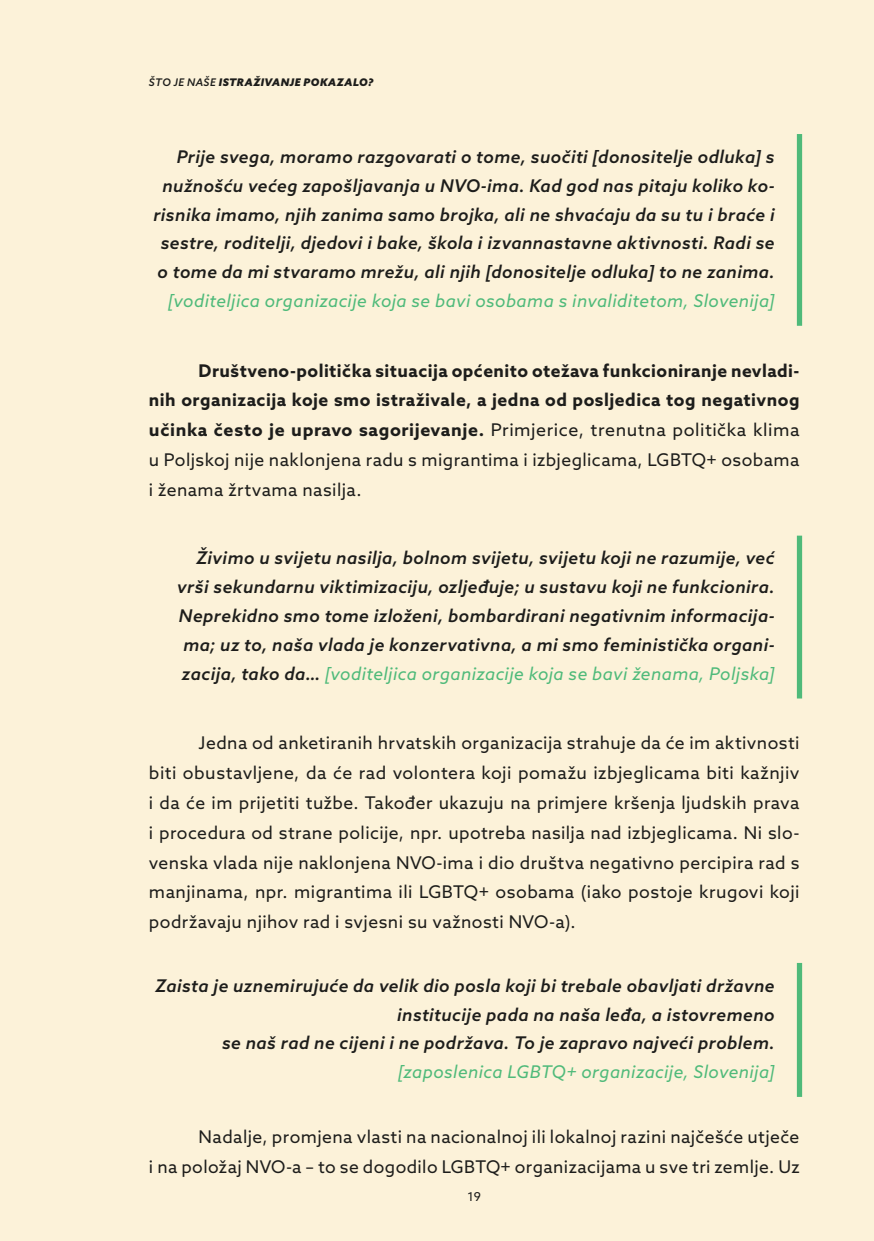
<style>
.page{position:relative;width:874px;height:1241px;background:#fff}
.page>*{position:absolute;margin:0;border:0;box-sizing:border-box;transform-origin:0 0}
.quote{font:italic 500 17.5px/28.9px "Azo Sans";letter-spacing:.025em;color:#1d1d1b;text-align:right}
.t1{font:17.5px/29.8px "Azo Sans";letter-spacing:.025em;color:#1d1d1b;text-align:justify}
.t2{font:700 17.5px/29.8px "Azo Sans";letter-spacing:.03em;color:#1d1d1b;text-align:justify}
.t3{font:12.25px "Azo Sans";color:#1d1d1b}
.navigation_top{font:italic 900 10.5px "Azo Sans";letter-spacing:.05em;color:#1d1d1b}
.s1{font-weight:500}
.s2{font-weight:400;color:#4fba7a}
.s3{font-weight:400}
</style>
<div class="page">
<div style="left:0;top:0;width:873px;height:1240px;background:#fcf2d9"></div>
<div style="left:796px;top:134px;width:5px;height:192px;background:#4fba7a"></div>
<div style="left:796px;top:535px;width:5px;height:163px;background:#4fba7a"></div>
<div style="left:796px;top:962px;width:5px;height:134px;background:#4fba7a"></div>
<p class="navigation_top" style="left:149px;top:75px;width:226px"><span class="s1">ŠTO JE NAŠE</span> ISTRAŽIVANJE POKAZALO?</p>
<p class="quote" style="left:153px;top:142px;width:622px">Prije svega, moramo razgovarati o tome, suočiti [donositelje odluka] s nužnošću većeg zapošljavanja u NVO-ima. Kad god nas pitaju koliko ko&shy;risnika imamo, njih zanima samo brojka, ali ne shvaćaju da su tu i braće i sestre, roditelji, djedovi i bake, škola i izvannastavne aktivnosti. Radi se o tome da mi stvaramo mrežu, ali njih [donositelje odluka] to ne zanima. <span class="s2">[voditeljica organizacije koja se bavi osobama s invaliditetom, Slovenija]</span></p>
<p class="t2" style="left:149px;top:355px;width:651px;text-indent:50px">Društveno-politička situacija općenito otežava funkcioniranje nevladi&shy;nih organizacija koje smo istraživale, a jedna od posljedica tog negativnog učinka često je upravo sagorijevanje. <span class="s3">Primjerice, trenutna politička klima u Poljskoj nije naklonjena radu s migrantima i izbjeglicama, LGBTQ+ osobama i ženama žrtvama nasilja.</span></p>
<p class="quote" style="left:177px;top:543px;width:598px">Živimo u svijetu nasilja, bolnom svijetu, svijetu koji ne razumije, već vrši sekundarnu viktimizaciju, ozljeđuje; u sustavu koji ne funkcionira.<br>Neprekidno smo tome izloženi, bombardirani negativnim informacija&shy;ma; uz to, naša vlada je konzervativna, a mi smo feministička organi&shy;zacija, tako da… <span class="s2">[voditeljica organizacije koja se bavi ženama, Poljska]</span></p>
<p class="t1" style="left:149px;top:728px;width:651px;text-indent:50px">Jedna od anketiranih hrvatskih organizacija strahuje da će im aktivnosti biti obustavljene, da će rad volontera koji pomažu izbjeglicama biti kažnjiv i da će im prijetiti tužbe. Također ukazuju na primjere kršenja ljudskih prava i procedura od strane policije, npr. upotreba nasilja nad izbjeglicama. Ni slo&shy;venska vlada nije naklonjena NVO-ima i dio društva negativno percipira rad s manjinama, npr. migrantima ili LGBTQ+ osobama (iako postoje krugovi koji podržavaju njihov rad i svjesni su važnosti NVO-a).</p>
<p class="quote" style="left:155px;top:970px;width:620px">Zaista je uznemirujuće da velik dio posla koji bi trebale obavljati državne institucije pada na naša leđa, a istovremeno<br>se naš rad ne cijeni i ne podržava. To je zapravo najveći problem. <span class="s2">[zaposlenica LGBTQ+ organizacije, Slovenija]</span></p>
<p class="t1" style="left:149px;top:1121px;width:651px;text-align:right">Nadalje, promjena vlasti na nacionalnoj ili lokalnoj razini najčešće utječe<br>i na položaj NVO-a – to se dogodilo LGBTQ+ organizacijama u sve tri zemlje. Uz</p>
<p class="t3" style="left:467px;top:1188px;width:15px">19</p>
</div>
